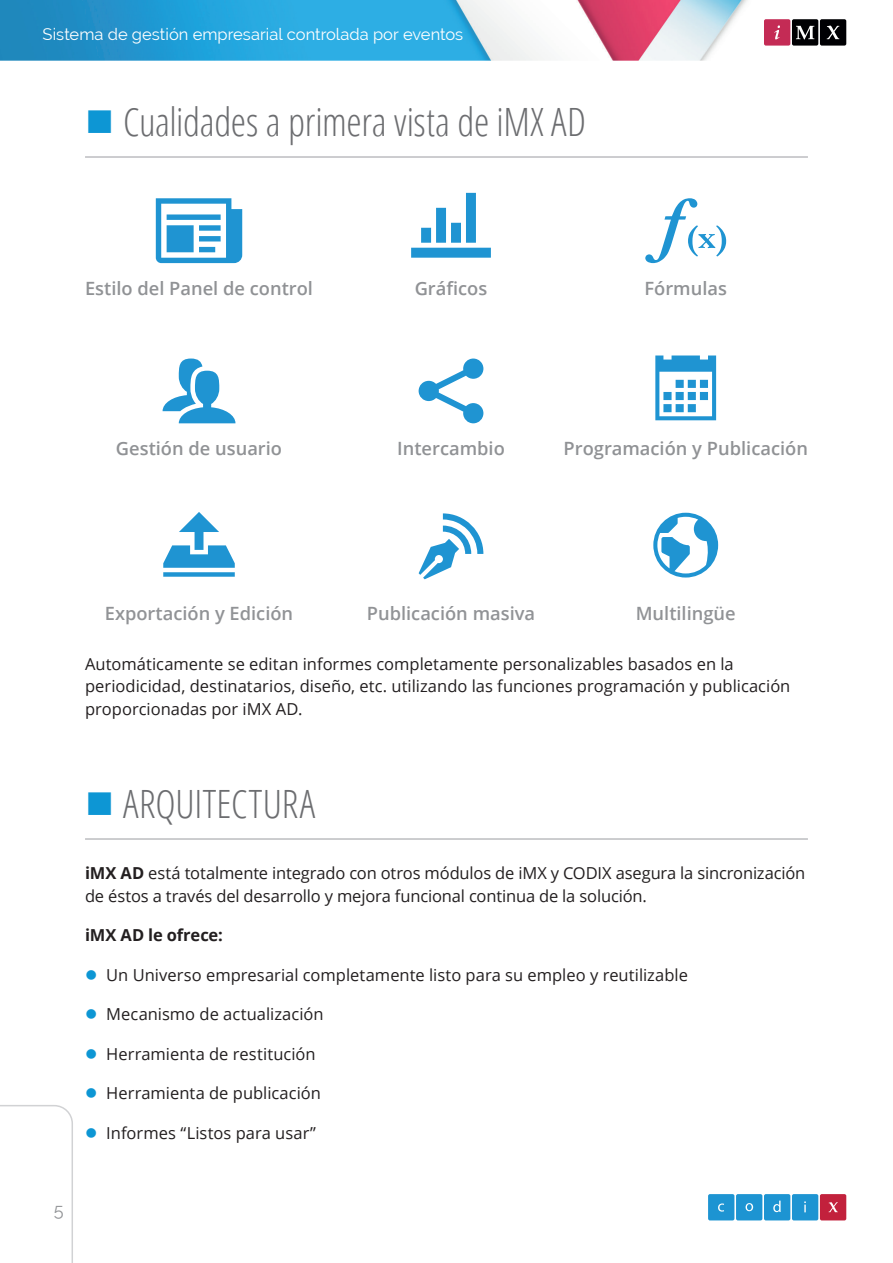
<style>
.page{position:relative;width:893px;height:1263px;background:#fff}
.page>*{position:absolute;margin:0;border:0;box-sizing:border-box;transform-origin:0 0}
.t1{font:300 condensed 39px "Open Sans";letter-spacing:-.01em;color:#6c6d70}
.t2{font:600 18.3px "Open Sans";color:#909295}
.t3{font:600 18.3px "Open Sans";color:#919396}
.t4{font:18px "Raleway";color:#939598}
.Body{font:16.5px/22.5px "Open Sans";color:#231f20}
.t5{font:16.5px "Raleway";color:#fff}
.Body-2{font:700 16.5px "Open Sans";letter-spacing:-.005em;color:#231f20}
.s1{font-weight:700}
</style>
<div class="page">
<img style="left:0;top:0;width:748px;height:61px">
<svg style="left:764px;top:19px;width:82px;height:27px;background:#623442"></svg>
<svg style="left:708px;top:1194px;width:138px;height:26px;background:#4e88bb"></svg>
<svg style="left:0;top:1105px;width:73px;height:158px"></svg>
<svg style="left:655px;top:355px;width:61px;height:65px"></svg>
<svg style="left:163px;top:512px;width:72px;height:65px"></svg>
<svg style="left:419px;top:358px;width:64px;height:65px"></svg>
<svg style="left:163px;top:358px;width:72px;height:65px"></svg>
<svg style="left:419px;top:513px;width:64px;height:66px"></svg>
<svg style="left:653px;top:513px;width:65px;height:64px"></svg>
<svg style="left:411px;top:193px;width:80px;height:65px"></svg>
<svg style="left:645px;top:198px;width:81px;height:65px"></svg>
<svg style="left:156px;top:198px;width:86px;height:65px"></svg>
<hr style="left:85px;top:156px;width:723px;height:2px;background:#bcbdc0">
<hr style="left:85px;top:838px;width:723px;height:2px;background:#bcbdc0">
<p class="t5" style="left:43px;top:25px;width:422px">Sistema de gestión empresarial controlada por eventos</p>
<p class="t1" style="left:123px;top:96px;width:464px">Cualidades a primera vista de iMX AD</p>
<p class="t2" style="left:85px;top:276px;width:229px">Estilo del Panel de control</p>
<p class="t2" style="left:415px;top:276px;width:74px">Gráficos</p>
<p class="t2" style="left:644px;top:276px;width:84px">Fórmulas</p>
<p class="t2" style="left:116px;top:435px;width:168px">Gestión de usuario</p>
<p class="t2" style="left:397px;top:435px;width:109px">Intercambio</p>
<p class="t2" style="left:563px;top:435px;width:246px">Programación y Publicación</p>
<p class="t3" style="left:105px;top:601px;width:190px">Exportación y Edición</p>
<p class="t3" style="left:367px;top:601px;width:170px">Publicación masiva</p>
<p class="t3" style="left:636px;top:601px;width:102px">Multilingüe</p>
<p class="Body" style="left:85px;top:652px;width:707px">Automáticamente se editan informes completamente personalizables basados en la periodicidad, destinatarios, diseño, etc. utilizando las funciones programación y publicación proporcionadas por iMX AD.</p>
<p class="t1" style="left:123px;top:777px;width:194px">ARQUITECTURA</p>
<p class="Body" style="left:85px;top:862px;width:722px"><span class="s1">iMX AD</span> está totalmente integrado con otros módulos de iMX y CODIX asegura la sincronización de éstos a través del desarrollo y mejora funcional continua de la solución.</p>
<p class="Body-2" style="left:85px;top:924px;width:139px">iMX AD le ofrece:</p>
<p class="Body" style="left:106px;top:963px;width:583px">Un Universo empresarial completamente listo para su empleo y reutilizable</p>
<p class="Body" style="left:106px;top:1003px;width:219px">Mecanismo de actualización</p>
<p class="Body" style="left:106px;top:1042px;width:211px">Herramienta de restitución</p>
<p class="Body" style="left:106px;top:1082px;width:216px">Herramienta de publicación</p>
<p class="Body" style="left:106px;top:1121px;width:211px">Informes “Listos para usar”</p>
<p class="t4" style="left:54px;top:1199px;width:11px">5</p>
</div>
